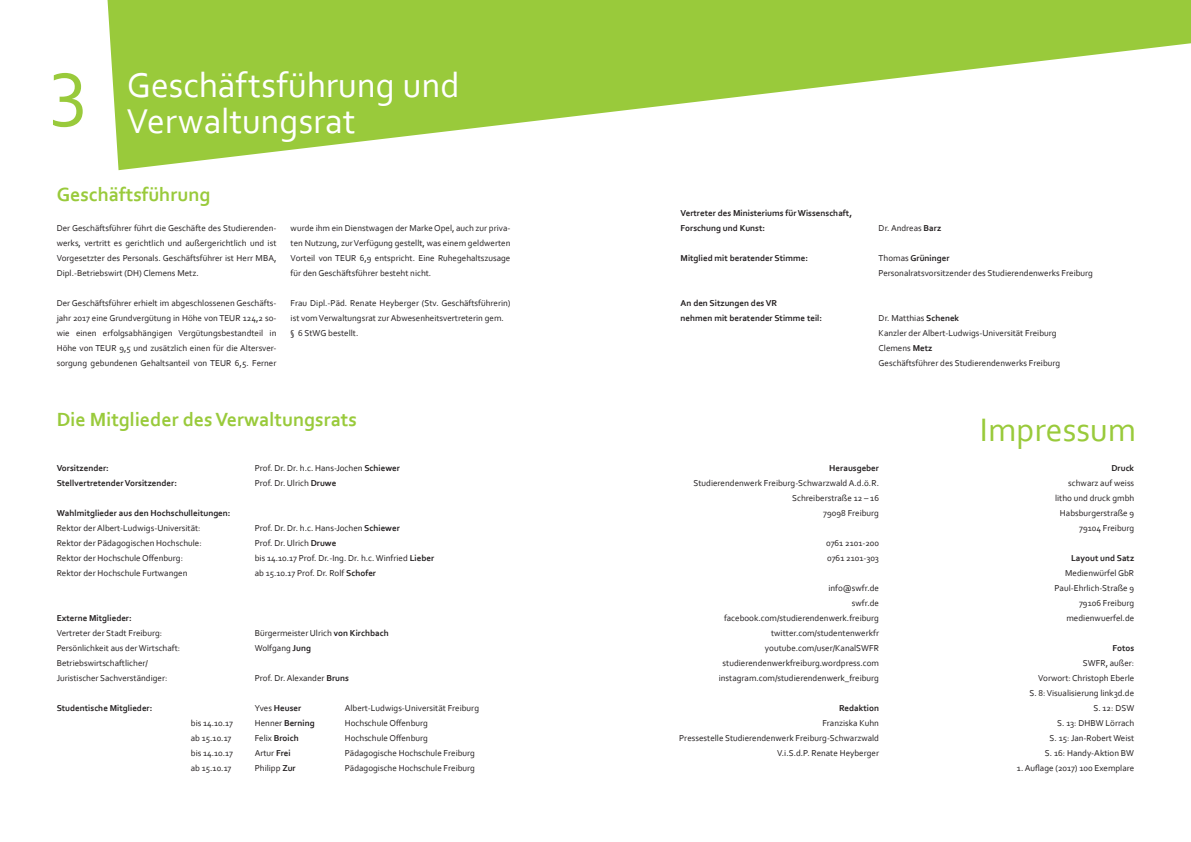
<style>
.page{position:relative;width:1191px;height:842px;background:#fff}
.page>*{position:absolute;margin:0;border:0;box-sizing:border-box;transform-origin:0 0}
.t1{font:80px "Corbel";color:#99ca3b}
.t2{font:36px/36px "Corbel";color:#fff}
.t3{font:34px "Corbel";color:#99ca3b}
.t4{font:700 20px "Corbel";color:#99ca3b}
.t5{font:9px/15px "Corbel";color:#231f20;text-align:right}
.t6{font:700 9px/15px "Corbel";color:#231f20}
.s1{font-weight:700}
.s2{font-weight:400}
</style>
<div class="page">
<svg style="left:107px;top:0;width:1084px;height:170px;fill:#99ca3b"></svg>
<h1 class="t1" style="left:50px;top:35px;width:38px">3</h1>
<h2 class="t2" style="left:127px;top:66px;width:334px">Geschäftsführung und<br>Verwaltungsrat</h2>
<h3 class="t4" style="left:57px;top:182px;width:155px">Geschäftsführung</h3>
<p class="t5" style="left:57px;top:220px;width:221px;text-align:justify">Der Geschäftsführer führt die Geschäfte des Studierenden&shy;werks, vertritt es gerichtlich und außergerichtlich und ist Vorgesetzter des Personals. Geschäftsführer ist Herr MBA, Dipl.-Betriebswirt (DH) Clemens Metz.</p>
<p class="t5" style="left:57px;top:295px;width:221px;text-align:justify">Der Geschäftsführer erhielt im abgeschlossenen Geschäfts&shy;jahr 2017 eine Grundvergütung in Höhe von TEUR 124,2 so&shy;wie einen erfolgsabhängigen Vergütungsbestandteil in Höhe von TEUR 9,5 und zusätzlich einen für die Altersver&shy;sorgung gebundenen Gehaltsanteil von TEUR 6,5. Ferner</p>
<p class="t5" style="left:291px;top:220px;width:221px;text-align:justify">wurde ihm ein Dienstwagen der Marke Opel, auch zur priva&shy;ten Nutzung, zur Verfügung gestellt, was einem geldwerten Vorteil von TEUR 6,9 entspricht. Eine Ruhegehaltszusage für den Geschäftsführer besteht nicht.</p>
<p class="t5" style="left:291px;top:295px;width:221px;text-align:left">Frau Dipl.-Päd. Renate Heyberger (Stv. Geschäftsführerin) ist vom Verwaltungsrat zur Abwesenheitsvertreterin gem.<br>§ 6 StWG bestellt.</p>
<h3 class="t4" style="left:57px;top:407px;width:302px">Die Mitglieder des Verwaltungsrats</h3>
<p class="t6" style="left:57px;top:460px;width:54px">Vorsitzender:</p>
<p class="t5" style="left:255px;top:460px;width:147px">Prof. Dr. Dr. h.c. Hans-Jochen <span class="s1">Schiewer</span></p>
<p class="t6" style="left:57px;top:475px;width:122px">Stellvertretender Vorsitzender:</p>
<p class="t5" style="left:255px;top:475px;width:83px">Prof. Dr. Ulrich <span class="s1">Druwe</span></p>
<p class="t6" style="left:57px;top:505px;width:175px">Wahlmitglieder aus den Hochschulleitungen:</p>
<p class="t5" style="left:57px;top:520px;width:145px">Rektor der Albert-Ludwigs-Universität:</p>
<p class="t5" style="left:255px;top:520px;width:146px">Prof. Dr. Dr. h.c. Hans-Jochen <span class="s1">Schiewer</span></p>
<p class="t5" style="left:57px;top:535px;width:146px">Rektor der Pädagogischen Hochschule:</p>
<p class="t5" style="left:255px;top:535px;width:83px">Prof. Dr. Ulrich <span class="s1">Druwe</span></p>
<p class="t5" style="left:57px;top:550px;width:128px">Rektor der Hochschule Offenburg:</p>
<p class="t5" style="left:255px;top:550px;width:181px">bis 14.10.17 Prof. Dr.-Ing. Dr. h.c. Winfried <span class="s1">Lieber</span></p>
<p class="t5" style="left:57px;top:565px;width:132px">Rektor der Hochschule Furtwangen</p>
<p class="t5" style="left:255px;top:565px;width:123px">ab 15.10.17 Prof. Dr. Rolf <span class="s1">Schofer</span></p>
<p class="t6" style="left:57px;top:610px;width:77px">Externe Mitglieder:</p>
<p class="t5" style="left:57px;top:625px;width:107px">Vertreter der Stadt Freiburg:</p>
<p class="t5" style="left:255px;top:625px;width:135px">Bürgermeister Ulrich <span class="s1">von Kirchbach</span></p>
<p class="t5" style="left:57px;top:640px;width:125px">Persönlichkeit aus der Wirtschaft:</p>
<p class="t5" style="left:255px;top:640px;width:58px">Wolfgang <span class="s1">Jung</span></p>
<p class="t5" style="left:57px;top:655px;width:112px;text-align:left">Betriebswirtschaftlicher/<br>Juristischer Sachverständiger:</p>
<p class="t5" style="left:255px;top:670px;width:96px">Prof. Dr. Alexander <span class="s1">Bruns</span></p>
<p class="t6" style="left:57px;top:700px;width:97px">Studentische Mitglieder:</p>
<p class="t6" style="left:255px;top:700px;width:48px"><span class="s2">Yves</span> Heuser</p>
<p class="t5" style="left:345px;top:700px;width:136px">Albert-Ludwigs-Universität Freiburg</p>
<p class="t5" style="left:191px;top:715px;width:44px">bis 14.10.17</p>
<p class="t6" style="left:255px;top:715px;width:61px"><span class="s2">Henner</span> Berning</p>
<p class="t5" style="left:345px;top:715px;width:85px">Hochschule Offenburg</p>
<p class="t5" style="left:191px;top:730px;width:42px">ab 15.10.17</p>
<p class="t6" style="left:255px;top:730px;width:46px"><span class="s2">Felix</span> Broich</p>
<p class="t5" style="left:345px;top:730px;width:85px">Hochschule Offenburg</p>
<p class="t5" style="left:191px;top:745px;width:44px">bis 14.10.17</p>
<p class="t5" style="left:255px;top:745px;width:38px">Artur <span class="s1">Frei</span></p>
<p class="t5" style="left:345px;top:745px;width:132px">Pädagogische Hochschule Freiburg</p>
<p class="t5" style="left:191px;top:760px;width:42px">ab 15.10.17</p>
<p class="t5" style="left:255px;top:760px;width:43px">Philipp <span class="s1">Zur</span></p>
<p class="t5" style="left:345px;top:760px;width:132px">Pädagogische Hochschule Freiburg</p>
<p class="t6" style="left:680px;top:205px;width:173px">Vertreter des Ministeriums für Wissenschaft,<br>Forschung und Kunst:</p>
<p class="t5" style="left:878px;top:220px;width:64px">Dr. Andreas <span class="s1">Barz</span></p>
<p class="t6" style="left:680px;top:250px;width:129px">Mitglied mit beratender Stimme:</p>
<p class="t5" style="left:878px;top:250px;width:216px;text-align:left">Thomas <span class="s1">Grüninger<br></span>Personalratsvorsitzender des Studierendenwerks Freiburg</p>
<p class="t6" style="left:680px;top:295px;width:143px">An den Sitzungen des VR<br>nehmen mit beratender Stimme teil:</p>
<p class="t5" style="left:878px;top:310px;width:183px;text-align:left">Dr. Matthias <span class="s1">Schenek<br></span>Kanzler der Albert-Ludwigs-Universität Freiburg Clemens <span class="s1">Metz<br></span>Geschäftsführer des Studierendenwerks Freiburg</p>
<p class="t6" style="left:829px;top:460px;width:51px">Herausgeber</p>
<p class="t5" style="left:693px;top:475px;width:187px">Studierendenwerk Freiburg-Schwarzwald A.d.ö.R.<br>Schreiberstraße 12 – 16<br>79098 Freiburg</p>
<p class="t5" style="left:826px;top:535px;width:54px;text-align:left">0761 2101-200<br>0761 2101-303</p>
<p class="t5" style="left:719px;top:580px;width:162px">info@swfr.de<br>swfr.de facebook.com/studierendenwerk.freiburg twitter.com/studentenwerkfr youtube.com/user/KanalSWFR studierendenwerkfreiburg.wordpress.com instagram.com/studierendenwerk_freiburg</p>
<p class="t6" style="left:839px;top:700px;width:42px">Redaktion</p>
<p class="t5" style="left:679px;top:715px;width:201px">Franziska Kuhn<br>Pressestelle Studierendenwerk Freiburg-Schwarzwald<br>V.i.S.d.P. Renate Heyberger</p>
<h3 class="t3" style="left:979px;top:409px;width:158px">Impressum</h3>
<p class="t6" style="left:1111px;top:460px;width:24px">Druck</p>
<p class="t5" style="left:1055px;top:475px;width:81px">schwarz auf weiss litho und druck gmbh<br>Habsburgerstraße 9<br>79104 Freiburg</p>
<p class="t6" style="left:1071px;top:550px;width:65px">Layout und Satz</p>
<p class="t5" style="left:1054px;top:565px;width:81px">Medienwürfel GbR<br>Paul-Ehrlich-Straße 9<br>79106 Freiburg medienwuerfel.de</p>
<p class="t6" style="left:1112px;top:640px;width:23px">Fotos</p>
<p class="t5" style="left:1029px;top:655px;width:106px">SWFR, außer:<br>Vorwort: Christoph Eberle<br>S. 8: Visualisierung link3d.de<br>S. 12: DSW<br>S. 13: DHBW Lörrach<br>S. 15: Jan-Robert Weist<br>S. 16: Handy-Aktion BW</p>
<p class="t5" style="left:1017px;top:760px;width:119px">1. Auflage (2017) 100 Exemplare</p>
</div>
